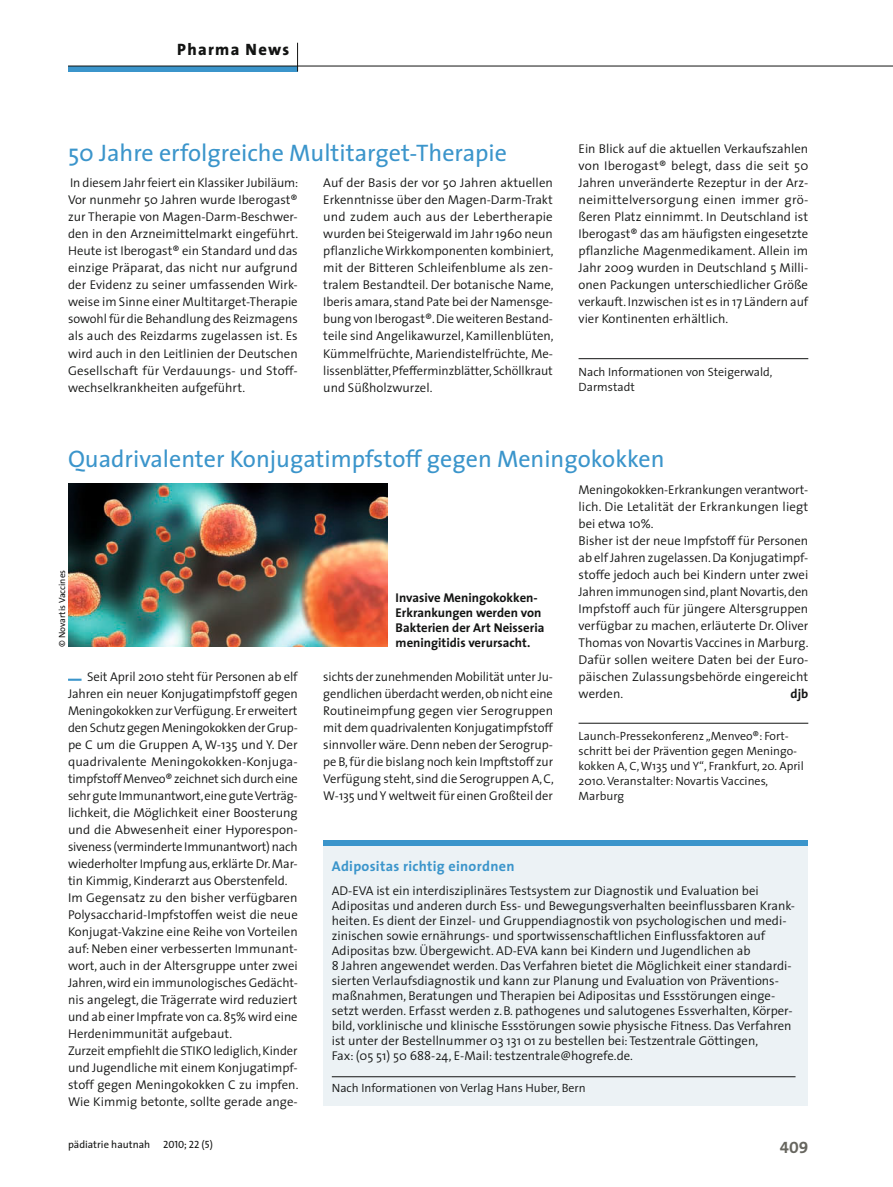
<style>
.page{position:relative;width:893px;height:1187px;background:#fff}
.page>*{position:absolute;margin:0;border:0;box-sizing:border-box;transform-origin:0 0}
.t1{font:24px "The Sans";color:#3b95cb}
.t2{font:800 16.5px "The Sans";letter-spacing:.08em;color:#131413}
.t3{font:16.5px "The Sans Bold Caps";color:#67665f}
.t4{font:700 14.25px "The Sans";letter-spacing:.02em;color:#3b95cb}
.t5{font:300 12.75px/17px "The Sans";color:#131413;text-align:justify}
.t6{font:700 12.75px/15px "The Sans";color:#131413}
.t7{font:300 12px/15px "The Sans";color:#131413}
.t8{font:10.5px "The Sans";color:#131413}
.t9{font:9px "The Sans";color:#131413}
.s1{font-family:"The Sans Caps"}
</style>
<div class="page">
<div style="left:68px;top:66px;width:230px;height:5px;background:#3b95cb"></div>
<hr style="left:68px;top:66px;width:824px;height:1px;background:#131413">
<svg style="left:297px;top:43px;width:1px;height:28px"></svg>
<hr style="left:578px;top:358px;width:230px;height:1px;background:#131413">
<svg style="left:68px;top:678px;width:13px;height:3px"></svg>
<hr style="left:578px;top:723px;width:230px;height:1px;background:#131413">
<img style="left:68px;top:484px;width:319px;height:162px">
<div style="left:323px;top:840px;width:485px;height:266px;background:#ecf2f5"></div>
<hr style="left:332px;top:1076px;width:463px;height:1px;background:#131413">
<div style="left:323px;top:840px;width:485px;height:5px;background:#3b95cb"></div>
<p class="t2" style="left:177px;top:42px;width:114px">Pharma News</p>
<h1 class="t1" style="left:68px;top:144px;width:440px">50 Jahre erfolgreiche Multitarget-Therapie</h1>
<p class="t5" style="left:68px;top:176px;width:232px">In diesem Jahr feiert ein Klassiker Jubiläum:<br>Vor nunmehr 50 Jahren wurde Iberogast® zur Therapie von Magen-Darm-Beschwer&shy;den in den Arzneimittelmarkt eingeführt.<br>Heute ist Iberogast® ein Standard und das einzige Präparat, das nicht nur aufgrund der Evidenz zu seiner umfassenden Wirk&shy;weise im Sinne einer Multitarget-Therapie sowohl für die Behandlung des Reizmagens als auch des Reizdarms zugelassen ist. Es wird auch in den Leitlinien der Deutschen Gesellschaft für Verdauungs- und Stoff&shy;wechselkrankheiten aufgeführt.</p>
<p class="t5" style="left:323px;top:176px;width:232px">Auf der Basis der vor 50 Jahren aktuellen Erkenntnisse über den Magen-Darm-Trakt und zudem auch aus der Lebertherapie wurden bei Steigerwald im Jahr 1960 neun pflanzliche Wirkkomponenten kombiniert, mit der Bitteren Schleifenblume als zen&shy;tralem Bestandteil. Der botanische Name, Iberis amara, stand Pate bei der Namensge&shy;bung von Iberogast®. Die weiteren Bestand&shy;teile sind Angelikawurzel, Kamillenblüten, Kümmelfrüchte, Mariendistelfrüchte, Me&shy;lissenblätter, Pfefferminzblätter, Schöllkraut und Süßholzwurzel.</p>
<p class="t5" style="left:578px;top:142px;width:231px">Ein Blick auf die aktuellen Verkaufszahlen von Iberogast® belegt, dass die seit 50<br>Jahren unveränderte Rezeptur in der Arz&shy;neimittelversorgung einen immer grö&shy;ßeren Platz einnimmt. In Deutschland ist Iberogast® das am häufigsten eingesetzte pflanzliche Magenmedikament. Allein im Jahr 2009 wurden in Deutschland 5 Milli&shy;onen Packungen unterschiedlicher Größe verkauft. Inzwischen ist es in 17 Ländern auf vier Kontinenten erhältlich.</p>
<p class="t7" style="left:578px;top:365px;width:195px">Nach Informationen von Steigerwald,<br>Darmstadt</p>
<h1 class="t1" style="left:68px;top:450px;width:598px">Quadrivalenter Konjugatimpfstoff gegen Meningokokken</h1>
<p class="t5" style="left:578px;top:482px;width:231px;text-align:left">Meningokokken-Erkrankungen verantwort&shy;lich. Die Letalität der Erkrankungen liegt bei etwa 10%.<br>Bisher ist der neue Impfstoff für Personen ab elf Jahren zugelassen. Da Konjugatimpf&shy;stoffe jedoch auch bei Kindern unter zwei Jahren immunogen sind, plant Novartis, den Impfstoff auch für jüngere Altersgruppen verfügbar zu machen, erläuterte Dr. Oliver Thomas von Novartis Vaccines in Marburg.<br>Dafür sollen weitere Daten bei der Euro&shy;päischen Zulassungsbehörde eingereicht werden.</p>
<p class="t9" style="left:59px;top:646px;width:78px;rotate:-90deg">© Novartis Vaccines</p>
<p class="t6" style="left:395px;top:591px;width:150px">Invasive Meningokokken-<br>Erkrankungen werden von<br>Bakterien der Art Neisseria</p>
<p class="t6" style="left:395px;top:636px;width:136px">meningitidis verursacht.</p>
<p class="t5" style="left:68px;top:669px;width:232px;text-align:left;text-indent:19px">Seit April 2010 steht für Personen ab elf Jahren ein neuer Konjugatimpfstoff gegen Meningokokken zur Verfügung. Er erweitert den Schutz gegen Meningokokken der Grup&shy;pe C um die Gruppen A, W-135 und Y. Der quadrivalente Meningokokken-Konjuga&shy;timpfstoff Menveo® zeichnet sich durch eine sehr gute Immunantwort, eine gute Verträg&shy;lichkeit, die Möglichkeit einer Boosterung und die Abwesenheit einer Hyporespon&shy;siveness (verminderte Immunantwort) nach wiederholter Impfung aus, erklärte Dr. Mar&shy;tin Kimmig, Kinderarzt aus Oberstenfeld.<br>Im Gegensatz zu den bisher verfügbaren Polysaccharid-Impfstoffen weist die neue Konjugat-Vakzine eine Reihe von Vorteilen auf: Neben einer verbesserten Immunant&shy;wort, auch in der Altersgruppe unter zwei Jahren, wird ein immunologisches Gedächt&shy;nis angelegt, die Trägerrate wird reduziert und ab einer Impfrate von ca. 85% wird eine Herdenimmunität aufgebaut.<br>Zurzeit empfiehlt die STIKO lediglich, Kinder und Jugendliche mit einem Konjugatimpf&shy;stoff gegen Meningokokken C zu impfen.<br>Wie Kimmig betonte, sollte gerade ange-</p>
<p class="t5" style="left:323px;top:669px;width:232px">sichts der zunehmenden Mobilität unter Ju&shy;gendlichen überdacht werden, ob nicht eine Routineimpfung gegen vier Serogruppen mit dem quadrivalenten Konjugatimpfstoff sinnvoller wäre. Denn neben der Serogrup&shy;pe B, für die bislang noch kein Impftstoff zur Verfügung steht, sind die Serogruppen A, C, W-135 und Y weltweit für einen Großteil der</p>
<p class="t6" style="left:790px;top:687px;width:19px">djb</p>
<p class="t7" style="left:578px;top:730px;width:227px">Launch-Pressekonferenz „Menveo®: Fort&shy;schritt bei der Prävention gegen Meningo&shy;kokken A, C, W135 und Y“, Frankfurt, 20. April 2010. Veranstalter: Novartis Vaccines, Marburg</p>
<p class="t4" style="left:332px;top:860px;width:184px">Adipositas richtig einordnen</p>
<p class="t5" style="left:332px;top:884px;width:465px;line-height:15px;text-align:left">AD-EVA ist ein interdisziplinäres Testsystem zur Diagnostik und Evaluation bei Adipositas und anderen durch Ess- und Bewegungsverhalten beeinflussbaren Krank&shy;heiten. Es dient der Einzel- und Gruppendiagnostik von psychologischen und medi&shy;zinischen sowie ernährungs- und sportwissenschaftlichen Einflussfaktoren auf Adipositas bzw. Übergewicht. AD-EVA kann bei Kindern und Jugendlichen ab<br>8 Jahren angewendet werden. Das Verfahren bietet die Möglichkeit einer standardi&shy;sierten Verlaufsdiagnostik und kann zur Planung und Evaluation von Präventions&shy;maßnahmen, Beratungen und Therapien bei Adipositas und Essstörungen einge&shy;setzt werden. Erfasst werden z. B. pathogenes und salutogenes Essverhalten, Körper&shy;bild, vorklinische und klinische Essstörungen sowie physische Fitness. Das Verfahren ist unter der Bestellnummer 03 131 01 zu bestellen bei: Testzentrale Göttingen,<br>Fax: (05 51) 50 688-24, E-Mail: testzentrale@hogrefe.de.</p>
<p class="t7" style="left:332px;top:1081px;width:255px">Nach Informationen von Verlag Hans Huber, Bern</p>
<p class="t8" style="left:68px;top:1140px;width:146px">pädiatrie hautnah <span class="s1">2010; 22 (5)</span></p>
<p class="t3" style="left:779px;top:1136px;width:30px">409</p>
</div>
